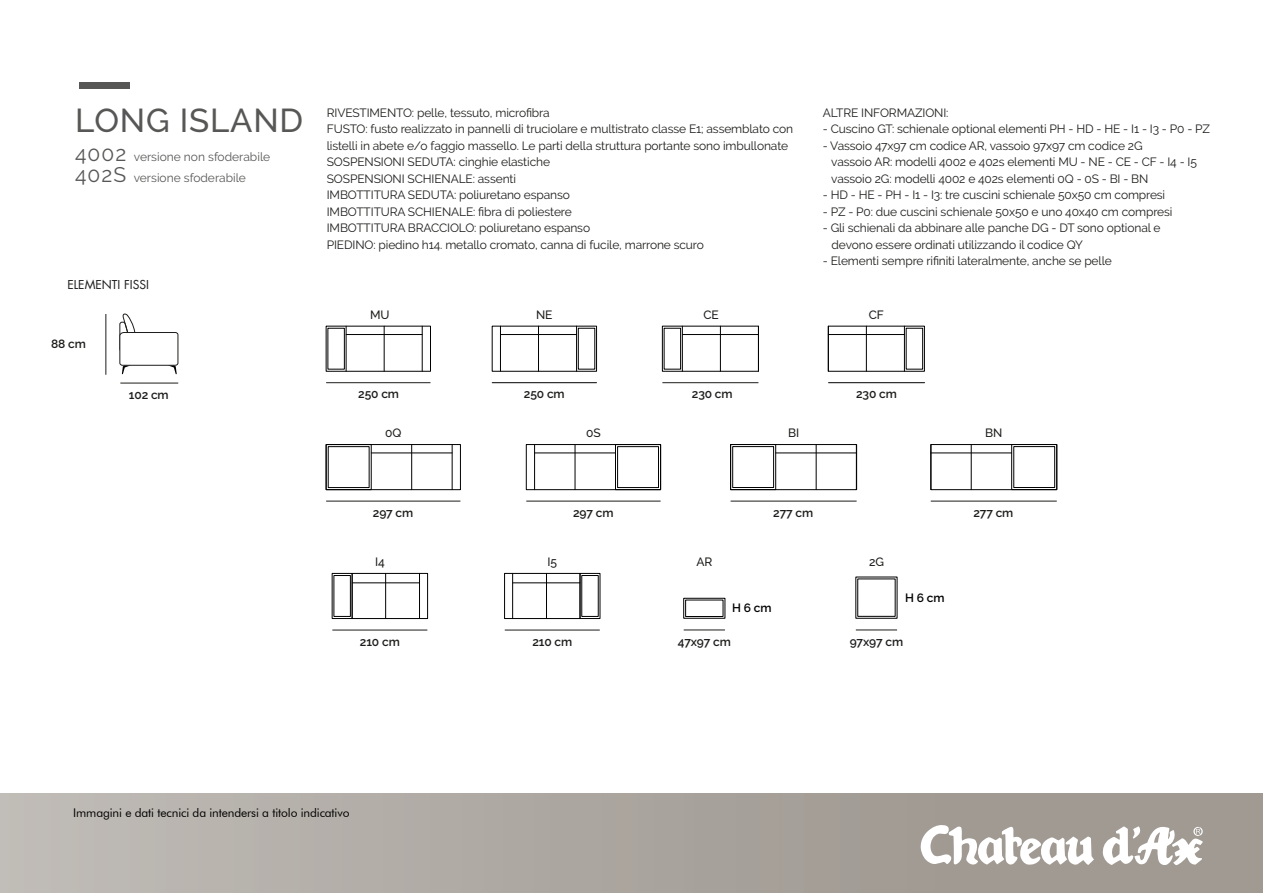
<style>
.page{position:relative;width:1263px;height:893px;background:#fff}
.page>*{position:absolute;margin:0;border:0;box-sizing:border-box;transform-origin:0 0}
.t1{font:500 33px "Raleway";letter-spacing:.025em;color:#575756}
.t2{font:12px/16.5px "Raleway";letter-spacing:-.01em;color:#1d1d1b}
.t3{font:600 12px "Raleway";letter-spacing:-.01em;color:#1d1d1b}
.t4{font:12px/21px "Raleway";color:#575756}
.t5{font:12px "Futura BT";letter-spacing:-.01em;color:#000}
.t6{font:500 12px "Raleway";letter-spacing:-.01em;color:#1d1d1b}
.t7{font:12px "Futura";color:#1d1d1b}
.t8{font:600 12px "Raleway";color:#000}
.s1{font-size:21px}
</style>
<div class="page">
<div style="left:80px;top:82px;width:50px;height:7px;background:#575756"></div>
<div style="left:0;top:794px;width:1263px;height:99px;background:linear-gradient(to right,#beb9b4,#9a938c)"></div>
<svg style="left:920px;top:824px;width:174px;height:42px"></svg>
<svg style="left:1102px;top:826px;width:101px;height:40px"></svg>
<hr style="left:106px;top:314px;width:1px;height:61px;background:#1d1d1b">
<hr style="left:120px;top:383px;width:58px;height:1px;background:#1d1d1b">
<svg style="left:119px;top:313px;width:60px;height:61px"></svg>
<div style="left:328px;top:328px;width:17px;height:41px;border:1px solid #000"></div>
<hr style="left:326px;top:382px;width:104px;height:1px;background:#1d1d1b">
<hr style="left:346px;top:326px;width:1px;height:45px;background:#000">
<hr style="left:384px;top:326px;width:1px;height:45px;background:#000">
<hr style="left:422px;top:326px;width:1px;height:45px;background:#000">
<hr style="left:346px;top:334px;width:76px;height:1px;background:#000">
<hr style="left:492px;top:382px;width:104px;height:1px;background:#000">
<div style="left:578px;top:328px;width:17px;height:41px;border:1px solid #000"></div>
<hr style="left:576px;top:326px;width:1px;height:45px;background:#000">
<hr style="left:538px;top:326px;width:1px;height:45px;background:#000">
<hr style="left:500px;top:326px;width:1px;height:45px;background:#000">
<hr style="left:500px;top:334px;width:76px;height:1px;background:#000">
<div style="left:664px;top:328px;width:17px;height:41px;border:1px solid #000"></div>
<hr style="left:662px;top:382px;width:96px;height:1px;background:#1d1d1b">
<hr style="left:682px;top:326px;width:1px;height:45px;background:#000">
<hr style="left:720px;top:326px;width:1px;height:45px;background:#000">
<hr style="left:758px;top:326px;width:1px;height:45px;background:#000">
<hr style="left:682px;top:334px;width:76px;height:1px;background:#000">
<hr style="left:828px;top:382px;width:96px;height:1px;background:#000">
<hr style="left:904px;top:326px;width:1px;height:45px;background:#000">
<hr style="left:866px;top:326px;width:1px;height:45px;background:#000">
<hr style="left:828px;top:326px;width:1px;height:45px;background:#000">
<hr style="left:828px;top:334px;width:76px;height:1px;background:#000">
<hr style="left:931px;top:501px;width:126px;height:1px;background:#1d1d1b">
<div style="left:931px;top:444px;width:126px;height:46px;border:1px solid #000"></div>
<hr style="left:971px;top:445px;width:1px;height:45px;background:#000">
<hr style="left:930px;top:445px;width:1px;height:45px;background:#000">
<hr style="left:931px;top:453px;width:81px;height:1px;background:#000">
<div style="left:1011px;top:444px;width:46px;height:46px;border:1px solid #000"></div>
<div style="left:1013px;top:446px;width:42px;height:42px;border:1px solid #000"></div>
<hr style="left:731px;top:501px;width:126px;height:1px;background:#1d1d1b">
<div style="left:730px;top:444px;width:126px;height:46px;border:1px solid #000"></div>
<hr style="left:816px;top:445px;width:1px;height:45px;background:#000">
<hr style="left:856px;top:445px;width:1px;height:45px;background:#000">
<hr style="left:776px;top:453px;width:81px;height:1px;background:#000">
<div style="left:730px;top:444px;width:46px;height:46px;border:1px solid #000"></div>
<div style="left:732px;top:446px;width:42px;height:42px;border:1px solid #000"></div>
<hr style="left:326px;top:501px;width:134px;height:1px;background:#1d1d1b">
<hr style="left:452px;top:445px;width:1px;height:45px;background:#000">
<div style="left:326px;top:444px;width:135px;height:46px;border:1px solid #000"></div>
<hr style="left:411px;top:445px;width:1px;height:45px;background:#000">
<hr style="left:371px;top:453px;width:81px;height:1px;background:#000">
<div style="left:326px;top:444px;width:45px;height:46px;border:1px solid #000"></div>
<div style="left:328px;top:446px;width:41px;height:42px;border:1px solid #000"></div>
<hr style="left:526px;top:501px;width:135px;height:1px;background:#1d1d1b">
<hr style="left:534px;top:445px;width:1px;height:45px;background:#000">
<div style="left:526px;top:444px;width:135px;height:46px;border:1px solid #000"></div>
<hr style="left:575px;top:445px;width:1px;height:45px;background:#000">
<hr style="left:535px;top:453px;width:80px;height:1px;background:#000">
<div style="left:615px;top:444px;width:46px;height:46px;border:1px solid #000"></div>
<div style="left:617px;top:446px;width:42px;height:42px;border:1px solid #000"></div>
<hr style="left:856px;top:630px;width:41px;height:1px;background:#1d1d1b">
<hr style="left:684px;top:630px;width:41px;height:1px;background:#1d1d1b">
<div style="left:683px;top:598px;width:42px;height:20px;border:1px solid #000"></div>
<div style="left:685px;top:600px;width:38px;height:17px;border:1px solid #000"></div>
<hr style="left:505px;top:630px;width:95px;height:1px;background:#1d1d1b">
<hr style="left:512px;top:573px;width:1px;height:45px;background:#000">
<hr style="left:513px;top:583px;width:67px;height:1px;background:#000">
<hr style="left:546px;top:573px;width:1px;height:45px;background:#000">
<div style="left:504px;top:573px;width:76px;height:46px;border:1px solid #000"></div>
<div style="left:580px;top:573px;width:20px;height:46px;border:1px solid #000"></div>
<div style="left:334px;top:575px;width:17px;height:42px;border:1px solid #000"></div>
<hr style="left:332px;top:630px;width:95px;height:1px;background:#1d1d1b">
<hr style="left:419px;top:573px;width:1px;height:45px;background:#000">
<hr style="left:352px;top:583px;width:67px;height:1px;background:#000">
<hr style="left:385px;top:573px;width:1px;height:45px;background:#000">
<div style="left:352px;top:573px;width:76px;height:46px;border:1px solid #000"></div>
<div style="left:332px;top:573px;width:20px;height:46px;border:1px solid #000"></div>
<h1 class="t1" style="left:75px;top:101px;width:230px">LONG ISLAND</h1>
<p class="t4" style="left:75px;top:147px;width:197px"><span class="s1">4002</span> versione non sfoderabile<br><span class="s1">402S</span> versione sfoderabile</p>
<p class="t7" style="left:67px;top:277px;width:83px">ELEMENTI FISSI</p>
<p class="t3" style="left:51px;top:336px;width:36px">88 cm</p>
<p class="t3" style="left:129px;top:387px;width:41px">102 cm</p>
<p class="t2" style="left:327px;top:104px;width:468px">RIVESTIMENTO: pelle, tessuto, microfibra<br>FUSTO: fusto realizzato in pannelli di truciolare e multistrato classe E1; assemblato con listelli in abete e/o faggio massello. Le parti della struttura portante sono imbullonate SOSPENSIONI SEDUTA: cinghie elastiche<br>SOSPENSIONI SCHIENALE: assenti<br>IMBOTTITURA SEDUTA: poliuretano espanso<br>IMBOTTITURA SCHIENALE: fibra di poliestere<br>IMBOTTITURA BRACCIOLO: poliuretano espanso<br>PIEDINO: piedino h14. metallo cromato, canna di fucile, marrone scuro</p>
<p class="t2" style="left:823px;top:104px;width:127px">ALTRE INFORMAZIONI:</p>
<p class="t2" style="left:823px;top:121px;width:389px">- Cuscino GT: schienale optional elementi PH - HD - HE - I1 - I3 - P0 - PZ</p>
<p class="t2" style="left:831px;top:137px;width:367px;text-indent:-8px">- Vassoio 47x97 cm codice AR, vassoio 97x97 cm codice 2G<br>vassoio AR: modelli 4002 e 402s elementi MU - NE - CE - CF - I4 - I5 vassoio 2G: modelli 4002 e 402s elementi 0Q - 0S - BI - BN</p>
<p class="t2" style="left:823px;top:187px;width:344px">- HD - HE - PH - I1 - I3: tre cuscini schienale 50x50 cm compresi</p>
<p class="t2" style="left:823px;top:203px;width:351px">- PZ - P0: due cuscini schienale 50x50 e uno 40x40 cm compresi</p>
<p class="t2" style="left:832px;top:220px;width:330px;text-indent:-9px">- Gli schienali da abbinare alle panche DG - DT sono optional e devono essere ordinati utilizzando il codice QY</p>
<p class="t2" style="left:823px;top:253px;width:291px">- Elementi sempre rifiniti lateralmente, anche se pelle</p>
<p class="t6" style="left:370px;top:307px;width:21px">MU</p>
<p class="t6" style="left:536px;top:307px;width:18px">NE</p>
<p class="t6" style="left:703px;top:307px;width:17px">CE</p>
<p class="t6" style="left:869px;top:307px;width:17px">CF</p>
<p class="t3" style="left:358px;top:387px;width:42px">250 cm</p>
<p class="t6" style="left:385px;top:426px;width:18px">0Q</p>
<p class="t3" style="left:524px;top:387px;width:42px">250 cm</p>
<p class="t6" style="left:586px;top:426px;width:16px">0S</p>
<p class="t3" style="left:692px;top:387px;width:42px">230 cm</p>
<p class="t6" style="left:788px;top:426px;width:13px">BI</p>
<p class="t3" style="left:856px;top:387px;width:42px">230 cm</p>
<p class="t6" style="left:985px;top:426px;width:19px">BN</p>
<p class="t3" style="left:373px;top:505px;width:42px">297 cm</p>
<p class="t3" style="left:573px;top:505px;width:42px">297 cm</p>
<p class="t3" style="left:773px;top:505px;width:41px">277 cm</p>
<p class="t3" style="left:973px;top:505px;width:41px">277 cm</p>
<p class="t6" style="left:375px;top:555px;width:11px">I4</p>
<p class="t6" style="left:547px;top:555px;width:11px">I5</p>
<p class="t6" style="left:696px;top:555px;width:17px">AR</p>
<p class="t6" style="left:869px;top:555px;width:16px">2G</p>
<p class="t8" style="left:732px;top:601px;width:41px">H 6 cm</p>
<p class="t8" style="left:905px;top:591px;width:41px">H 6 cm</p>
<p class="t3" style="left:360px;top:634px;width:41px">210 cm</p>
<p class="t3" style="left:532px;top:634px;width:41px">210 cm</p>
<p class="t3" style="left:678px;top:634px;width:55px">47x97 cm</p>
<p class="t3" style="left:850px;top:634px;width:55px">97x97 cm</p>
<p class="t5" style="left:73px;top:806px;width:278px">Immagini e dati tecnici da intendersi a titolo indicativo</p>
</div>
